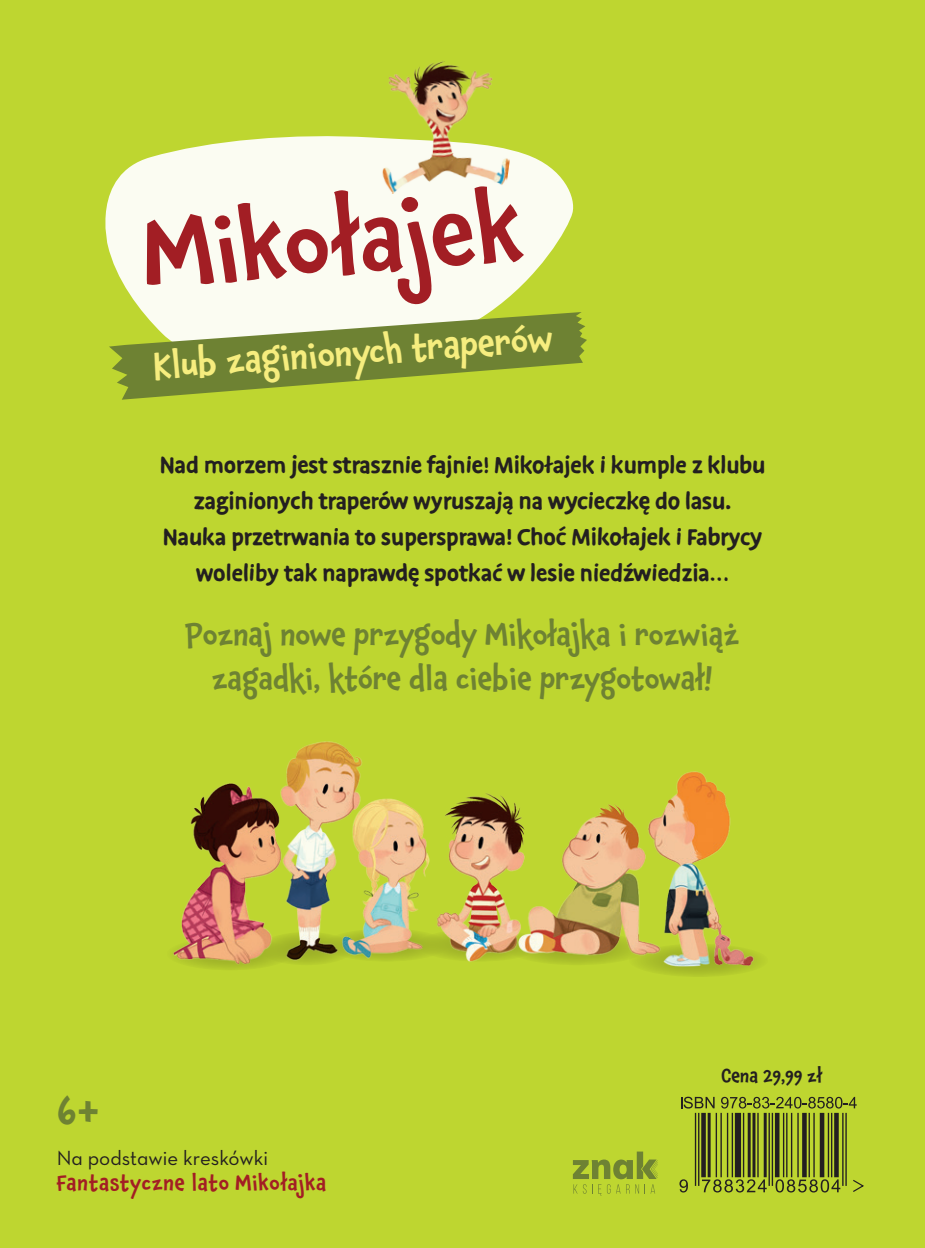
<style>
.page{position:relative;width:925px;height:1248px;background:#fff}
.page>*{position:absolute;margin:0;border:0;box-sizing:border-box;transform-origin:0 0}
.t1{font:500 92px "Chaloops";color:#a21e24}
.t2{font:500 46px "Chaloops";color:#6e8233}
.t3{font:500 34.8px "Chaloops";color:#f6ed7e}
.t4{font:500 30px/44px "Chaloops";color:#6e8233;text-align:center}
.t5{font:700 26px/36px "Duper";color:#231f20;text-align:center}
.t6{font:500 20.8px "Chaloops";letter-spacing:.03em;color:#a21e24}
.t7{font:20.8px "Neutraface Text Book Alt";color:#231f20}
.t8{font:500 18px "Chaloops";color:#231f20}
</style>
<div class="page">
<div style="left:0;top:0;width:924px;height:1247px;background:#bed630"></div>
<img style="left:173px;top:741px;width:587px;height:235px">
<svg style="left:105px;top:136px;width:469px;height:176px;fill:#fbfcf2"></svg>
<svg style="left:109px;top:312px;width:477px;height:87px"></svg>
<img style="left:374px;top:61px;width:147px;height:147px">
<svg style="left:572px;top:1151px;width:85px;height:44px"></svg>
<svg style="left:679px;top:1096px;width:184px;height:96px"></svg>
<h1 class="t1" style="left:138px;top:185px;width:381px;rotate:-4deg">Mikołajek</h1>
<h3 class="t3" style="left:152px;top:340px;width:401px;rotate:-4deg">Klub zaginionych traperów</h3>
<p class="t5" style="left:160px;top:447px;width:607px">Nad morzem jest strasznie fajnie! Mikołajek i kumple z klubu zaginionych traperów wyruszają na wycieczkę do lasu.<br>Nauka przetrwania to supersprawa! Choć Mikołajek i Fabrycy woleliby tak naprawdę spotkać w lesie niedźwiedzia…</p>
<p class="t4" style="left:185px;top:613px;width:555px">Poznaj nowe przygody Mikołajka i rozwiąż zagadki, które dla ciebie przygotował!</p>
<h2 class="t2" style="left:57px;top:1075px;width:45px">6+</h2>
<p class="t7" style="left:57px;top:1144px;width:213px">Na podstawie kreskówki</p>
<p class="t6" style="left:57px;top:1167px;width:271px">Fantastyczne lato Mikołajka</p>
<p class="t8" style="left:721px;top:1062px;width:102px">Cena 29,99 zł</p>
</div>
